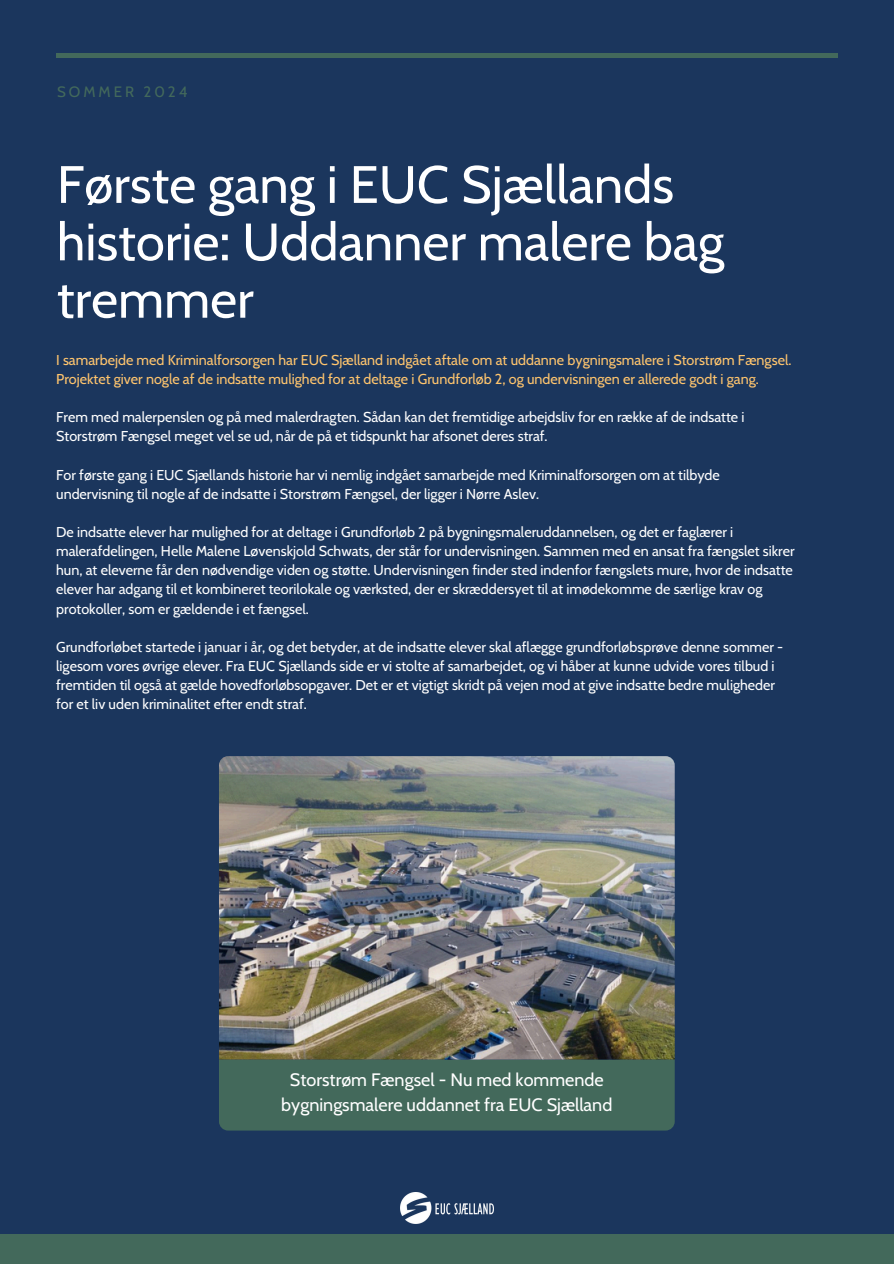
<style>
.page{position:relative;width:894px;height:1264px;background:#fff}
.page>*{position:absolute;margin:0;border:0;box-sizing:border-box;transform-origin:0 0}
.t1{font:52.5px/57.3px "Cabin";color:#fff}
.t2{font:18px/24.8px "Cabin";color:#fff;text-align:center}
.t3{font:15px "Cabin";letter-spacing:.2em;color:#43695b}
.t4{font:14.25px/19.2px "Cabin";color:#fff}
.t5{font:14.25px/19.2px "Cabin";color:#ffc56e}
</style>
<div class="page">
<div style="left:0;top:0;width:893px;height:1263px;background:#1b365d"></div>
<div style="left:0;top:1234px;width:893px;height:29px;background:#43695b"></div>
<div style="left:56px;top:53px;width:781px;height:5px;background:#43695b"></div>
<div style="left:219px;top:1059px;width:455px;height:71px;background:#43695b"></div>
<img style="left:219px;top:756px;width:455px;height:303px">
<img style="left:400px;top:1192px;width:93px;height:31px">
<h3 class="t3" style="left:57px;top:82px;width:132px">SOMMER 2024</h3>
<p class="t1" style="left:57px;top:155px;width:668px">Første gang i EUC Sjællands historie: Uddanner malere bag tremmer</p>
<p class="t5" style="left:56px;top:350px;width:736px">I samarbejde med Kriminalforsorgen har EUC Sjælland indgået aftale om at uddanne bygningsmalere i Storstrøm Fængsel.<br>Projektet giver nogle af de indsatte mulighed for at deltage i Grundforløb 2, og undervisningen er allerede godt i gang.</p>
<p class="t4" style="left:56px;top:407px;width:689px">Frem med malerpenslen og på med malerdragten. Sådan kan det fremtidige arbejdsliv for en række af de indsatte i<br>Storstrøm Fængsel meget vel se ud, når de på et tidspunkt har afsonet deres straf.</p>
<p class="t4" style="left:56px;top:465px;width:665px">For første gang i EUC Sjællands historie har vi nemlig indgået samarbejde med Kriminalforsorgen om at tilbyde undervisning til nogle af de indsatte i Storstrøm Fængsel, der ligger i Nørre Aslev.</p>
<p class="t4" style="left:56px;top:522px;width:739px">De indsatte elever har mulighed for at deltage i Grundforløb 2 på bygningsmaleruddannelsen, og det er faglærer i malerafdelingen, Helle Malene Løvenskjold Schwats, der står for undervisningen. Sammen med en ansat fra fængslet sikrer hun, at eleverne får den nødvendige viden og støtte. Undervisningen finder sted indenfor fængslets mure, hvor de indsatte elever har adgang til et kombineret teorilokale og værksted, der er skræddersyet til at imødekomme de særlige krav og protokoller, som er gældende i et fængsel.</p>
<p class="t4" style="left:56px;top:637px;width:728px">Grundforløbet startede i januar i år, og det betyder, at de indsatte elever skal aflægge grundforløbsprøve denne sommer - ligesom vores øvrige elever. Fra EUC Sjællands side er vi stolte af samarbejdet, og vi håber at kunne udvide vores tilbud i fremtiden til også at gælde hovedforløbsopgaver. Det er et vigtigt skridt på vejen mod at give indsatte bedre muligheder for et liv uden kriminalitet efter endt straf.</p>
<h2 class="t2" style="left:281px;top:1066px;width:332px">Storstrøm Fængsel - Nu med kommende bygningsmalere uddannet fra EUC Sjælland</h2>
</div>
